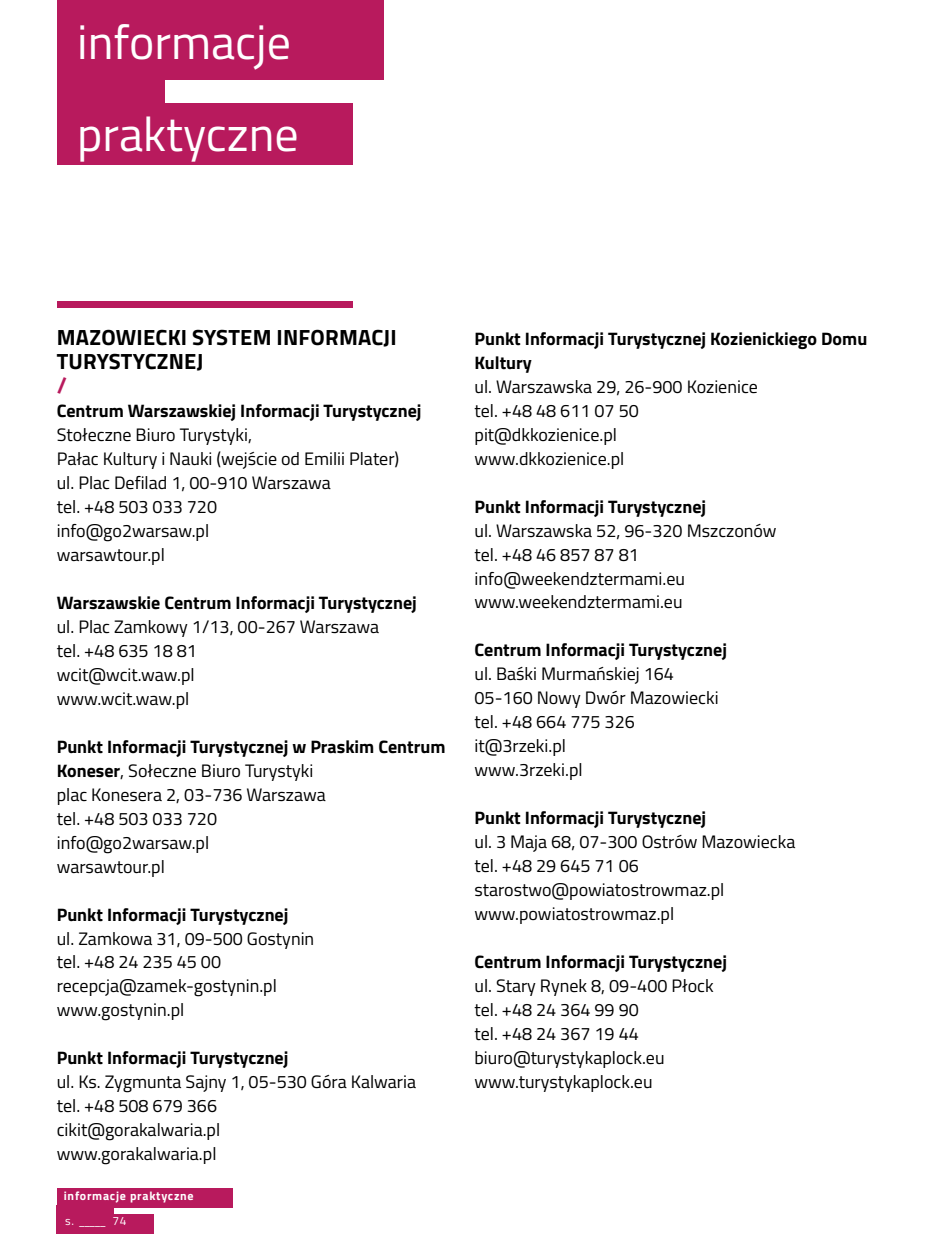
<style>
.page{position:relative;width:925px;height:1248px;background:#fff}
.page>*{position:absolute;margin:0;border:0;box-sizing:border-box;transform-origin:0 0}
.t1{font:48px/92px "Cairo";color:#fff}
.t2{font:700 22px/24px "Titillium";letter-spacing:.01em;color:#000}
.t3{font:700 22px "Titillium";color:#b81a5d}
.t4{font:18px/24px "Titillium";color:#000}
.t5{font:700 18px/24px "Titillium";color:#000}
.t6{font:700 12px "Cairo";letter-spacing:.06em;color:#fff}
.t7{font:12px "Cairo";color:#fff}
.s1{font-weight:700}
</style>
<div class="page">
<div style="left:57px;top:1187px;width:175px;height:20px;background:#b81a5d"></div>
<div style="left:57px;top:1204px;width:57px;height:12px;background:#b81a5d"></div>
<div style="left:57px;top:1213px;width:97px;height:20px;background:#b81a5d"></div>
<div style="left:57px;top:0;width:327px;height:80px;background:#b81a5d"></div>
<div style="left:57px;top:66px;width:108px;height:50px;background:#b81a5d"></div>
<div style="left:57px;top:103px;width:295px;height:61px;background:#b81a5d"></div>
<div style="left:57px;top:301px;width:295px;height:6px;background:#b81a5d"></div>
<h1 class="t1" style="left:77px;top:-4px;width:223px">informacje praktyczne</h1>
<p class="t2" style="left:57px;top:324px;width:341px">MAZOWIECKI SYSTEM INFORMACJI<br>TURYSTYCZNEJ</p>
<p class="t3" style="left:57px;top:368px;width:12px">/</p>
<p class="t5" style="left:57px;top:397px;width:366px">Centrum Warszawskiej Informacji Turystycznej</p>
<p class="t4" style="left:57px;top:421px;width:344px">Stołeczne Biuro Turystyki,<br>Pałac Kultury i Nauki (wejście od Emilii Plater) ul. Plac Defilad 1, 00-910 Warszawa<br>tel. +48 503 033 720<br>info@go2warsaw.pl<br>warsawtour.pl</p>
<p class="t5" style="left:57px;top:589px;width:361px">Warszawskie Centrum Informacji Turystycznej</p>
<p class="t4" style="left:57px;top:613px;width:324px">ul. Plac Zamkowy 1/13, 00-267 Warszawa tel. +48 635 18 81<br>wcit@wcit.waw.pl<br>www.wcit.waw.pl</p>
<p class="t4" style="left:57px;top:733px;width:390px"><span class="s1">Punkt Informacji Turystycznej w Praskim Centrum<br>Koneser</span>, Sołeczne Biuro Turystyki<br>plac Konesera 2, 03-736 Warszawa<br>tel. +48 503 033 720<br>info@go2warsaw.pl<br>warsawtour.pl</p>
<p class="t5" style="left:57px;top:901px;width:233px">Punkt Informacji Turystycznej</p>
<p class="t4" style="left:57px;top:925px;width:259px">ul. Zamkowa 31, 09-500 Gostynin tel. +48 24 235 45 00 recepcja@zamek-gostynin.pl www.gostynin.pl</p>
<p class="t5" style="left:57px;top:1045px;width:233px">Punkt Informacji Turystycznej</p>
<p class="t4" style="left:57px;top:1069px;width:361px">ul. Ks. Zygmunta Sajny 1, 05-530 Góra Kalwaria tel. +48 508 679 366<br>cikit@gorakalwaria.pl<br>www.gorakalwaria.pl</p>
<p class="t6" style="left:64px;top:1185px;width:131px">informacje praktyczne</p>
<p class="t7" style="left:65px;top:1212px;width:63px">s . _____ 7 4</p>
<p class="t5" style="left:474px;top:325px;width:394px">Punkt Informacji Turystycznej Kozienickiego Domu<br>Kultury</p>
<p class="t4" style="left:474px;top:373px;width:285px">ul. Warszawska 29, 26-900 Kozienice tel. +48 48 611 07 50 pit@dkkozienice.pl www.dkkozienice.pl</p>
<p class="t5" style="left:474px;top:493px;width:233px">Punkt Informacji Turystycznej</p>
<p class="t4" style="left:474px;top:517px;width:303px">ul. Warszawska 52, 96-320 Mszczonów tel. +48 46 857 87 81 info@weekendztermami.eu www.weekendztermami.eu</p>
<p class="t5" style="left:474px;top:637px;width:254px">Centrum Informacji Turystycznej</p>
<p class="t4" style="left:474px;top:661px;width:245px">ul. Baśki Murmańskiej 164<br>05-160 Nowy Dwór Mazowiecki tel. +48 664 775 326 it@3rzeki.pl<br>www.3rzeki.pl</p>
<p class="t5" style="left:474px;top:805px;width:233px">Punkt Informacji Turystycznej</p>
<p class="t4" style="left:474px;top:829px;width:322px">ul. 3 Maja 68, 07-300 Ostrów Mazowiecka tel. +48 29 645 71 06 starostwo@powiatostrowmaz.pl www.powiatostrowmaz.pl</p>
<p class="t5" style="left:474px;top:949px;width:254px">Centrum Informacji Turystycznej</p>
<p class="t4" style="left:474px;top:973px;width:241px">ul. Stary Rynek 8, 09-400 Płock tel. +48 24 364 99 90<br>tel. +48 24 367 19 44 biuro@turystykaplock.eu www.turystykaplock.eu</p>
</div>
